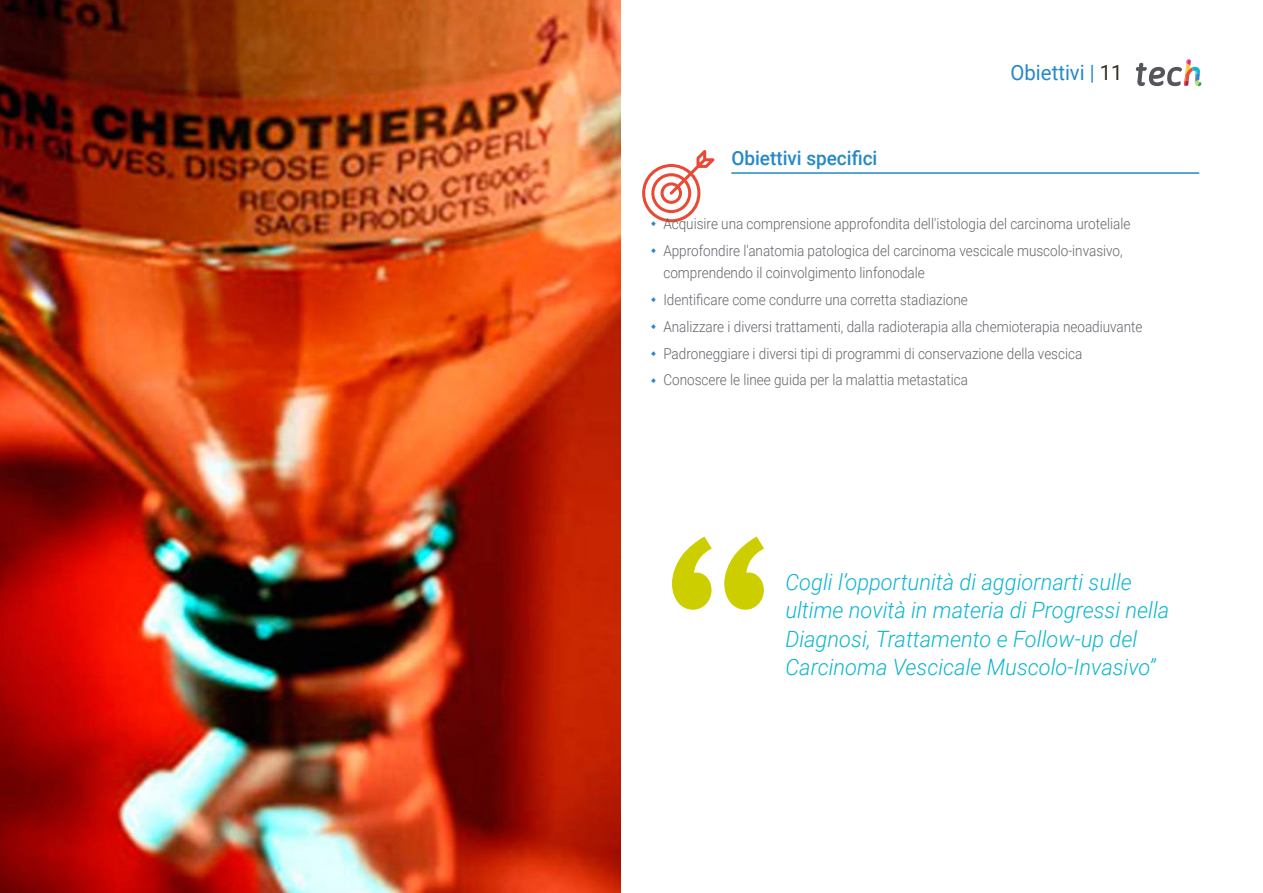
<style>
.page{position:relative;width:1263px;height:893px;background:#fff}
.page>*{position:absolute;margin:0;border:0;box-sizing:border-box;transform-origin:0 0}
.t1{font:italic 300 22.5px/28.5px "Roboto";color:#0fb6cf}
.t2{font:21px "Roboto";color:#2488c9}
.t3{font:500 19.5px "Roboto";color:#2488c9}
.t4{font:300 15px/26.7px "Roboto";color:#61646a;scale:.9 1}
.s1{color:#312e20}
</style>
<div class="page">
<hr style="left:731px;top:173px;width:468px;height:1px;background:#2488c9">
<img style="left:0;top:0;width:621px;height:893px">
<svg style="left:1136px;top:59px;width:65px;height:28px"></svg>
<svg style="left:672px;top:536px;width:92px;height:74px"></svg>
<svg style="left:642px;top:150px;width:72px;height:73px"></svg>
<h3 class="t3" style="left:731px;top:144px;width:147px">Obiettivi specifici</h3>
<h2 class="t2" style="left:1010px;top:57px;width:114px">Obiettivi | <span class="s1">11</span></h2>
<p class="t4" style="left:663px;top:210px;width:520px">Acquisire una comprensione approfondita dell'istologia del carcinoma uroteliale<br>Approfondire l'anatomia patologica del carcinoma vescicale muscolo-invasivo,</p>
<p class="t4" style="left:663px;top:259px;width:534px">comprendendo il coinvolgimento linfonodale<br>Identificare come condurre una corretta stadiazione<br>Analizzare i diversi trattamenti, dalla radioterapia alla chemioterapia neoadiuvante Padroneggiare i diversi tipi di programmi di conservazione della vescica Conoscere le linee guida per la malattia metastatica</p>
<h1 class="t1" style="left:785px;top:566px;width:385px">Cogli l’opportunità di aggiornarti sulle ultime novità in materia di Progressi nella Diagnosi, Trattamento e Follow-up del Carcinoma Vescicale Muscolo-Invasivo”</h1>
</div>
